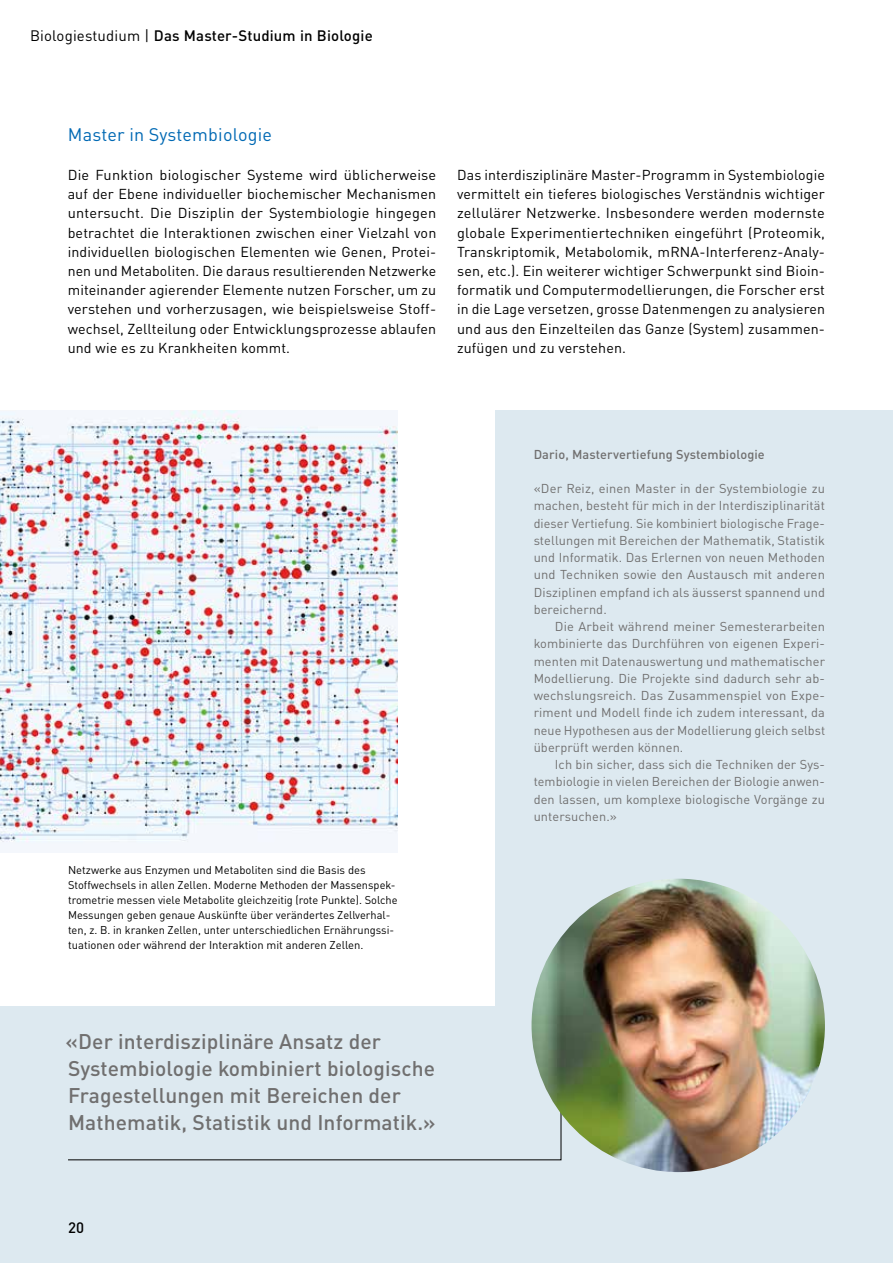
<style>
.page{position:relative;width:893px;height:1263px;background:#fff}
.page>*{position:absolute;margin:0;border:0;box-sizing:border-box;transform-origin:0 0}
.t1{font:500 21px/27px "DIN Pro";letter-spacing:.005em;color:#706f6f}
.t2{font:18px "DIN Pro";letter-spacing:.01em;color:#0069b4}
.t3{font:500 15px "DIN Pro";letter-spacing:.01em;color:#000}
.t4{font:14.25px/19.2px "DIN Pro";letter-spacing:.01em;color:#000;text-align:justify}
.t5{font:12.75px/17.2px "DIN Pro";letter-spacing:.01em;color:#706f6f;text-align:justify}
.t6{font:500 12.75px "DIN Pro";letter-spacing:.01em;color:#706f6f}
.t7{font:11.25px/15px "DIN Pro";color:#000}
.s1{font-weight:400}
</style>
<div class="page">
<div style="left:0;top:1006px;width:495px;height:257px;background:#dde9f0"></div>
<div style="left:495px;top:410px;width:398px;height:853px;background:#dde9f0"></div>
<svg style="left:68px;top:1114px;width:494px;height:46px"></svg>
<img style="left:531px;top:879px;width:294px;height:293px;border-radius:147px">
<img style="left:0;top:410px;width:398px;height:442px">
<p class="t3" style="left:30px;top:24px;width:344px"><span class="s1">Biologiestudium |</span> Das Master-Studium in Biologie</p>
<p class="t2" style="left:68px;top:121px;width:205px">Master in Systembiologie</p>
<p class="t4" style="left:68px;top:164px;width:370px">Die Funktion biologischer Systeme wird üblicherweise auf der Ebene individueller biochemischer Mechanismen untersucht. Die Disziplin der Systembiologie hingegen betrachtet die Interaktionen zwischen einer Vielzahl von individuellen biologischen Elementen wie Genen, Protei&shy;nen und Metaboliten. Die daraus resultierenden Netzwerke miteinander agierender Elemente nutzen Forscher, um zu verstehen und vorherzusagen, wie beispielsweise Stoff&shy;wechsel, Zellteilung oder Entwicklungsprozesse ablaufen und wie es zu Krankheiten kommt.</p>
<p class="t4" style="left:457px;top:164px;width:369px">Das interdisziplinäre Master-Programm in Systembiologie vermittelt ein tieferes biologisches Verständnis wichtiger zellulärer Netzwerke. Insbesondere werden modernste globale Experimentiertechniken eingeführt (Proteomik, Transkriptomik, Metabolomik, mRNA-Interferenz-Analy&shy;sen, etc.). Ein weiterer wichtiger Schwerpunkt sind Bioin&shy;formatik und Computermodellierungen, die Forscher erst in die Lage versetzen, grosse Datenmengen zu analysieren und aus den Einzelteilen das Ganze (System) zusammen&shy;zufügen und zu verstehen.</p>
<p class="t7" style="left:68px;top:861px;width:331px">Netzwerke aus Enzymen und Metaboliten sind die Basis des Stoffwechsels in allen Zellen. Moderne Methoden der Massenspek&shy;trometrie messen viele Metabolite gleichzeitig (rote Punkte). Solche Messungen geben genaue Auskünfte über verändertes Zellverhal&shy;ten, z. B. in kranken Zellen, unter unterschiedlichen Ernährungssi&shy;tuationen oder während der Interaktion mit anderen Zellen.</p>
<h1 class="t1" style="left:66px;top:1025px;width:372px">«Der interdisziplinäre Ansatz der Systembiologie kombiniert biologische Fragestellungen mit Bereichen der Mathematik, Statistik und Informatik.»</h1>
<p class="t3" style="left:68px;top:1215px;width:18px">20</p>
<p class="t6" style="left:534px;top:444px;width:233px">Dario, Mastervertiefung Systembiologie</p>
<p class="t5" style="left:534px;top:478px;width:293px">«Der Reiz, einen Master in der Systembiologie zu machen, besteht für mich in der Interdisziplinarität dieser Vertiefung. Sie kombiniert biologische Frage&shy;stellungen mit Bereichen der Mathematik, Statistik und Informatik. Das Erlernen von neuen Methoden und Techniken sowie den Austausch mit anderen Disziplinen empfand ich als äusserst spannend und bereichernd.</p>
<p class="t5" style="left:534px;top:616px;width:293px;text-indent:21px">Die Arbeit während meiner Semesterarbeiten kombinierte das Durchführen von eigenen Experi&shy;menten mit Datenauswertung und mathematischer Modellierung. Die Projekte sind dadurch sehr ab&shy;wechslungsreich. Das Zusammenspiel von Expe&shy;riment und Modell finde ich zudem interessant, da neue Hypothesen aus der Modellierung gleich selbst überprüft werden können.</p>
<p class="t5" style="left:534px;top:754px;width:293px;text-indent:21px">Ich bin sicher, dass sich die Techniken der Sys&shy;tembiologie in vielen Bereichen der Biologie anwen&shy;den lassen, um komplexe biologische Vorgänge zu untersuchen.»</p>
</div>
